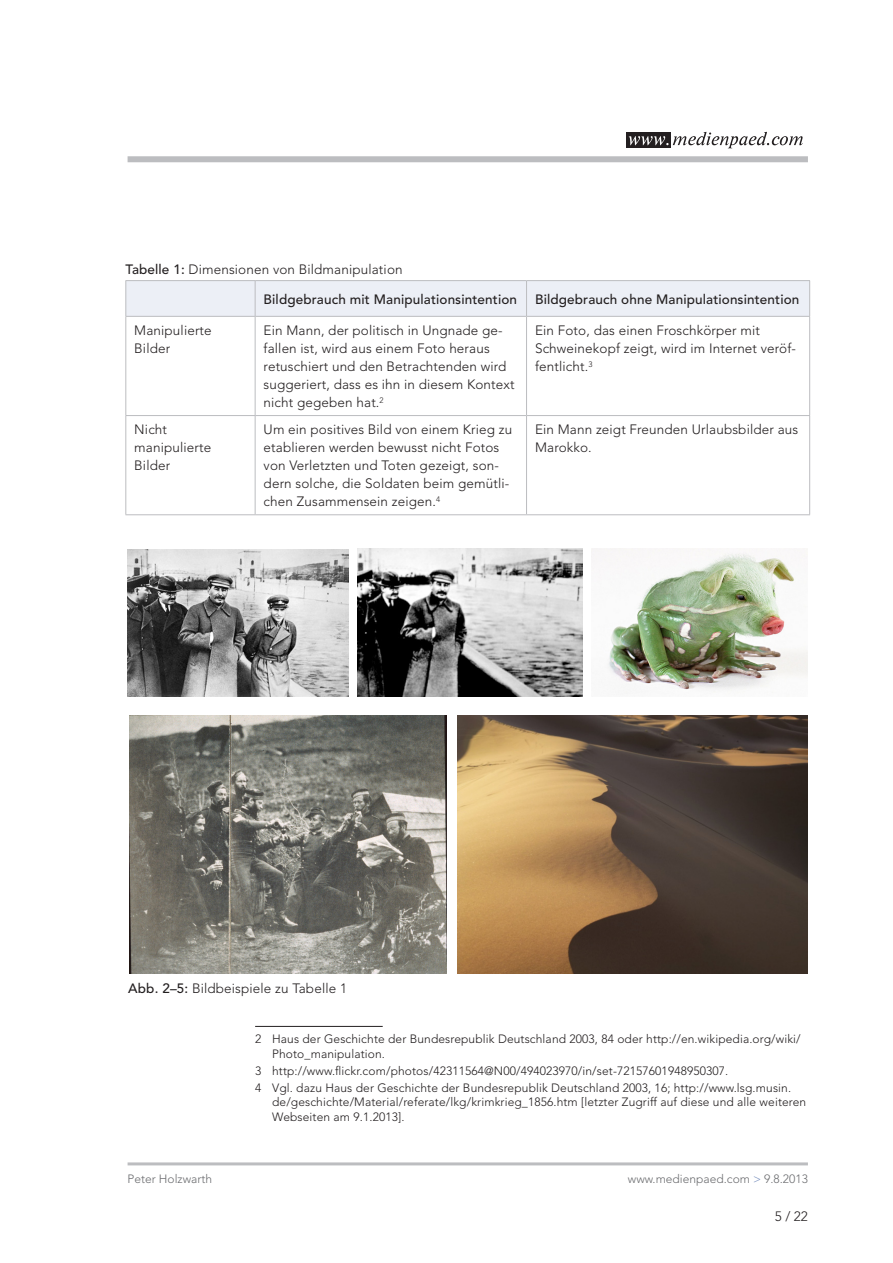
<style>
.page{position:relative;width:893px;height:1263px;background:#fff}
.page>*{position:absolute;margin:0;border:0;box-sizing:border-box;transform-origin:0 0}
.t1{font:300 13.5px/18px "Avenir LT Std";letter-spacing:.01em;color:#231f20}
.t2{font:500 13.5px "Avenir LT Std";letter-spacing:.01em;color:#231f20}
.t3{font:300 12px/14.4px "Avenir LT Std";letter-spacing:.01em;color:#231f20}
.t4{font:300 12px "Avenir LT Std";color:#6c6d70}
.t5{font:300 8.7px "Avenir LT Std";color:#231f20}
.s1{font-weight:500}
.s2{color:#748cbb}
</style>
<div class="page">
<div style="left:128px;top:156px;width:680px;height:6px;background:#bcbdc0"></div>
<hr style="left:128px;top:1162px;width:680px;height:3px;background:#bcbdc0">
<div style="left:626px;top:133px;width:45px;height:15px;background:#231f20"></div>
<svg style="left:629px;top:132px;width:174px;height:16px"></svg>
<hr style="left:255px;top:1026px;width:128px;height:1px;background:#231f20">
<div style="left:126px;top:281px;width:683px;height:35px;background:#eceff6"></div>
<hr style="left:255px;top:281px;width:1px;height:35px;background:#bcbdc0">
<hr style="left:526px;top:281px;width:1px;height:35px;background:#bcbdc0">
<hr style="left:255px;top:317px;width:1px;height:98px;background:#bcbdc0">
<hr style="left:526px;top:317px;width:1px;height:98px;background:#bcbdc0">
<hr style="left:125px;top:415px;width:130px;height:1px;background:#bcbdc0">
<hr style="left:255px;top:415px;width:271px;height:1px;background:#bcbdc0">
<hr style="left:255px;top:416px;width:1px;height:98px;background:#bcbdc0">
<hr style="left:526px;top:415px;width:284px;height:1px;background:#bcbdc0">
<hr style="left:526px;top:416px;width:1px;height:98px;background:#bcbdc0">
<hr style="left:125px;top:280px;width:130px;height:1px;background:#bcbdc0">
<hr style="left:125px;top:281px;width:1px;height:35px;background:#bcbdc0">
<hr style="left:255px;top:280px;width:271px;height:1px;background:#bcbdc0">
<hr style="left:526px;top:280px;width:284px;height:1px;background:#bcbdc0">
<hr style="left:809px;top:281px;width:1px;height:35px;background:#bcbdc0">
<hr style="left:125px;top:316px;width:130px;height:1px;background:#bcbdc0">
<hr style="left:125px;top:317px;width:1px;height:98px;background:#bcbdc0">
<hr style="left:255px;top:316px;width:271px;height:1px;background:#bcbdc0">
<hr style="left:526px;top:316px;width:284px;height:1px;background:#bcbdc0">
<hr style="left:809px;top:317px;width:1px;height:98px;background:#bcbdc0">
<hr style="left:125px;top:416px;width:1px;height:98px;background:#bcbdc0">
<hr style="left:809px;top:416px;width:1px;height:98px;background:#bcbdc0">
<hr style="left:125px;top:514px;width:130px;height:1px;background:#bcbdc0">
<hr style="left:255px;top:514px;width:271px;height:1px;background:#bcbdc0">
<hr style="left:526px;top:514px;width:284px;height:1px;background:#bcbdc0">
<img style="left:128px;top:549px;width:220px;height:147px">
<img style="left:357px;top:549px;width:225px;height:147px">
<img style="left:591px;top:549px;width:216px;height:145px">
<img style="left:129px;top:716px;width:317px;height:257px">
<img style="left:458px;top:716px;width:350px;height:257px">
<p class="t1" style="left:126px;top:260px;width:279px"><span class="s1">Tabelle 1:</span> Dimensionen von Bildmanipulation</p>
<p class="t2" style="left:264px;top:291px;width:255px">Bildgebrauch mit Manipulationsintention</p>
<p class="t2" style="left:535px;top:291px;width:266px">Bildgebrauch ohne Manipulationsintention</p>
<p class="t1" style="left:134px;top:321px;width:79px">Manipulierte<br>Bilder</p>
<p class="t1" style="left:264px;top:321px;width:252px">Ein Mann, der politisch in Ungnade ge&shy;fallen ist, wird aus einem Foto heraus retuschiert und den Betrachtenden wird suggeriert, dass es ihn in diesem Kontext nicht gegeben hat.<sup>2</sup></p>
<p class="t1" style="left:535px;top:321px;width:263px">Ein Foto, das einen Froschkörper mit<br>Schweinekopf zeigt, wird im Internet veröf&shy;fentlicht.<sup>3</sup></p>
<p class="t1" style="left:134px;top:421px;width:78px">Nicht manipulierte<br>Bilder</p>
<p class="t1" style="left:264px;top:421px;width:250px">Um ein positives Bild von einem Krieg zu etablieren werden bewusst nicht Fotos von Verletzten und Toten gezeigt, son&shy;dern solche, die Soldaten beim gemütli&shy;chen Zusammensein zeigen.<sup>4</sup></p>
<p class="t1" style="left:535px;top:421px;width:265px">Ein Mann zeigt Freunden Urlaubsbilder aus<br>Marokko.</p>
<p class="t1" style="left:128px;top:979px;width:220px"><span class="s1">Abb. 2–5:</span> Bildbeispiele zu Tabelle 1</p>
<p class="t5" style="left:255px;top:983px;width:23px">234</p>
<p class="t3" style="left:272px;top:1032px;width:530px;text-indent:-17px">2 Haus der Geschichte der Bundesrepublik Deutschland 2003, 84 oder http://en.wikipedia.org/wiki/<br>Photo_manipulation.</p>
<p class="t3" style="left:255px;top:1062px;width:537px;line-height:17px">3 http://www.flickr.com/photos/42311564@N00/494023970/in/set-72157601948950307.<br>4 Vgl. dazu Haus der Geschichte der Bundesrepublik Deutschland 2003, 16; http://www.lsg.musin.</p>
<p class="t3" style="left:272px;top:1095px;width:536px">de/geschichte/Material/referate/lkg/krimkrieg_1856.htm [letzter Zugriff auf diese und alle weiteren<br>Webseiten am 9.1.2013].</p>
<p class="t4" style="left:128px;top:1171px;width:86px">Peter Holzwarth</p>
<p class="t4" style="left:628px;top:1171px;width:181px">www.medienpaed.com <span class="s2">&gt;</span> 9.8.2013</p>
<p class="t1" style="left:775px;top:1207px;width:35px">5 / 22</p>
</div>
